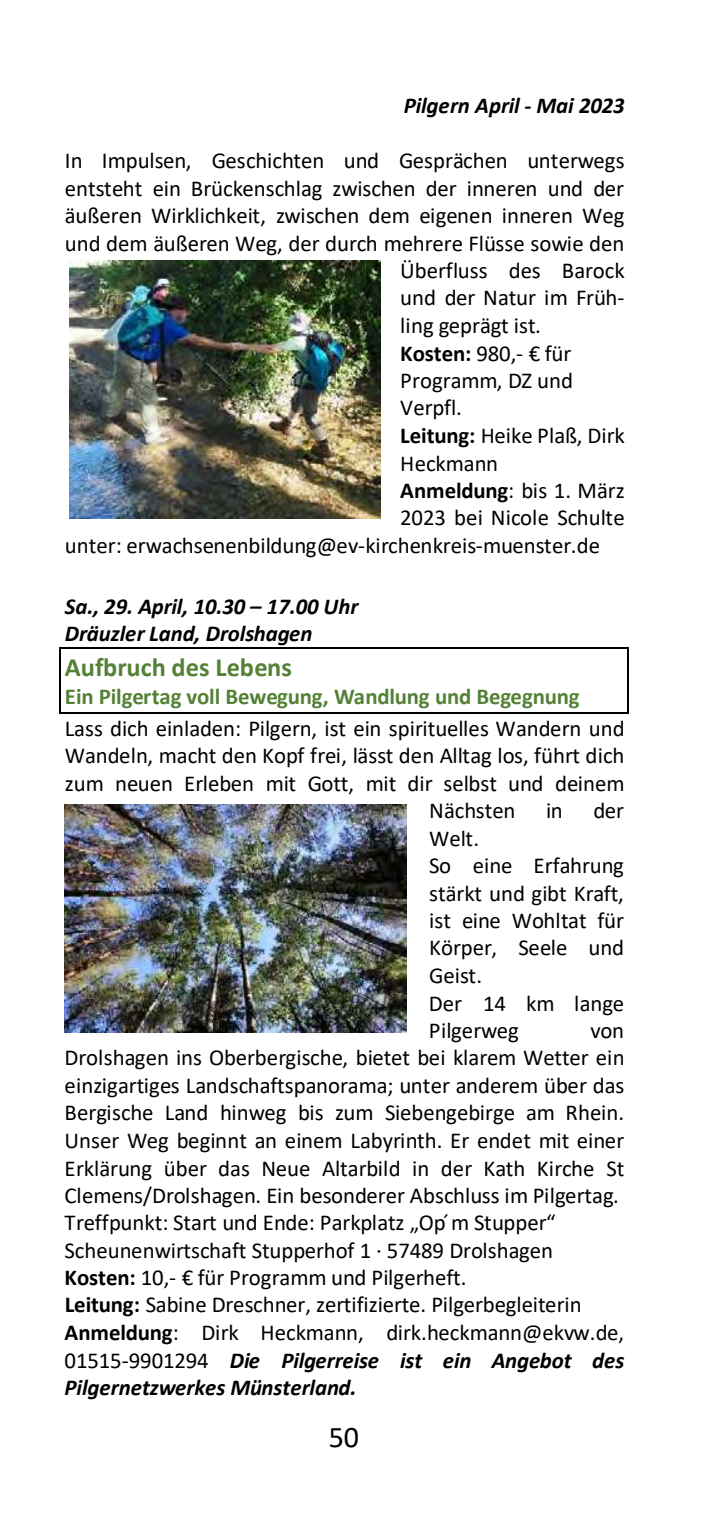
<style>
.page{position:relative;width:716px;height:1531px;background:#fff}
.page>*{position:absolute;margin:0;border:0;box-sizing:border-box;transform-origin:0 0}
.t1{font:30px "Calibri";color:#000}
.t2{font:700 26.5px "Calibri";letter-spacing:.01em;color:#538135}
.t3{font:22.75px/27.5px "Calibri";color:#000}
.t4{font:italic 700 22.75px/27.5px "Calibri";letter-spacing:-.005em;color:#000}
.t5{font:700 22.75px "Calibri";letter-spacing:-.01em;color:#538135}
.s1{font-weight:700}
.s2{font-weight:700;font-style:italic}
</style>
<div class="page">
<hr style="left:61px;top:647px;width:566px;height:2px;background:#000">
<hr style="left:60px;top:649px;width:1px;height:34px;background:#000">
<hr style="left:627px;top:649px;width:2px;height:34px;background:#000">
<hr style="left:61px;top:713px;width:566px;height:1px;background:#000">
<hr style="left:60px;top:683px;width:1px;height:30px;background:#000">
<hr style="left:627px;top:683px;width:2px;height:30px;background:#000">
<img style="left:64px;top:804px;width:343px;height:228px">
<img style="left:70px;top:260px;width:310px;height:259px">
<p class="t4" style="left:404px;top:91px;width:223px">Pilgern April - Mai 2023</p>
<p class="t3" style="left:65px;top:146px;width:561px">In Impulsen, Geschichten und Gesprächen unterwegs</p>
<p class="t3" style="left:65px;top:174px;width:561px">entsteht ein Brückenschlag zwischen der inneren und der</p>
<p class="t3" style="left:65px;top:201px;width:561px">äußeren Wirklichkeit, zwischen dem eigenen inneren Weg</p>
<p class="t3" style="left:65px;top:229px;width:561px">und dem äußeren Weg, der durch mehrere Flüsse sowie den</p>
<p class="t3" style="left:400px;top:256px;width:226px">Überfluss des Barock</p>
<p class="t3" style="left:400px;top:284px;width:226px">und der Natur im Früh-</p>
<p class="t3" style="left:400px;top:311px;width:142px">ling geprägt ist.</p>
<p class="t3" style="left:400px;top:339px;width:173px"><span class="s1">Kosten:</span> 980,- € für</p>
<p class="t3" style="left:400px;top:366px;width:174px">Programm, DZ und</p>
<p class="t3" style="left:400px;top:393px;width:63px">Verpfl.</p>
<p class="t3" style="left:400px;top:421px;width:226px"><span class="s1">Leitung:</span> Heike Plaß, Dirk</p>
<p class="t3" style="left:400px;top:449px;width:99px">Heckmann</p>
<p class="t3" style="left:400px;top:476px;width:226px"><span class="s1">Anmeldung</span>: bis 1. März</p>
<p class="t3" style="left:400px;top:503px;width:226px">2023 bei Nicole Schulte</p>
<p class="t3" style="left:65px;top:531px;width:537px">unter: erwachsenenbildung@ev-kirchenkreis-muenster.de</p>
<p class="t4" style="left:65px;top:592px;width:295px">Sa., 29. April, 10.30 – 17.00 Uhr<br>Dräuzler Land, Drolshagen</p>
<p class="t2" style="left:65px;top:648px;width:229px">Aufbruch des Lebens</p>
<p class="t5" style="left:65px;top:681px;width:516px">Ein Pilgertag voll Bewegung, Wandlung und Begegnung</p>
<p class="t3" style="left:65px;top:714px;width:561px">Lass dich einladen: Pilgern, ist ein spirituelles Wandern und</p>
<p class="t3" style="left:65px;top:741px;width:561px">Wandeln, macht den Kopf frei, lässt den Alltag los, führt dich</p>
<p class="t3" style="left:65px;top:769px;width:562px">zum neuen Erleben mit Gott, mit dir selbst und deinem</p>
<p class="t3" style="left:429px;top:796px;width:88px">Nächsten</p>
<p class="t3" style="left:546px;top:796px;width:18px">in</p>
<p class="t3" style="left:593px;top:796px;width:32px">der</p>
<p class="t3" style="left:429px;top:823px;width:197px">Welt.<br>So eine Erfahrung stärkt und gibt Kraft, ist eine Wohltat für<br>Körper, Seele und<br>Geist.<br>Der 14 km lange<br>Pilgerweg</p>
<p class="t3" style="left:65px;top:1016px;width:561px;text-indent:526px">von Drolshagen ins Oberbergische, bietet bei klarem Wetter ein einzigartiges Landschaftspanorama; unter anderem über das Bergische Land hinweg bis zum Siebengebirge am Rhein.<br>Unser Weg beginnt an einem Labyrinth. Er endet mit einer Erklärung über das Neue Altarbild in der Kath Kirche St Clemens/Drolshagen. Ein besonderer Abschluss im Pilgertag.<br>Treffpunkt: Start und Ende: Parkplatz „Op ́m Stupper“ Scheunenwirtschaft Stupperhof 1 · 57489 Drolshagen <span class="s1">Kosten:</span> 10,- € für Programm und Pilgerheft.<br><span class="s1">Leitung:</span> Sabine Dreschner, zertifizierte. Pilgerbegleiterin <span class="s1">Anmeldung</span>: Dirk Heckmann, dirk.heckmann@ekvw.de, 01515-9901294 <span class="s2">Die Pilgerreise ist ein Angebot des Pilgernetzwerkes Münsterland.</span></p>
<h1 class="t1" style="left:329px;top:1416px;width:32px">50</h1>
</div>
